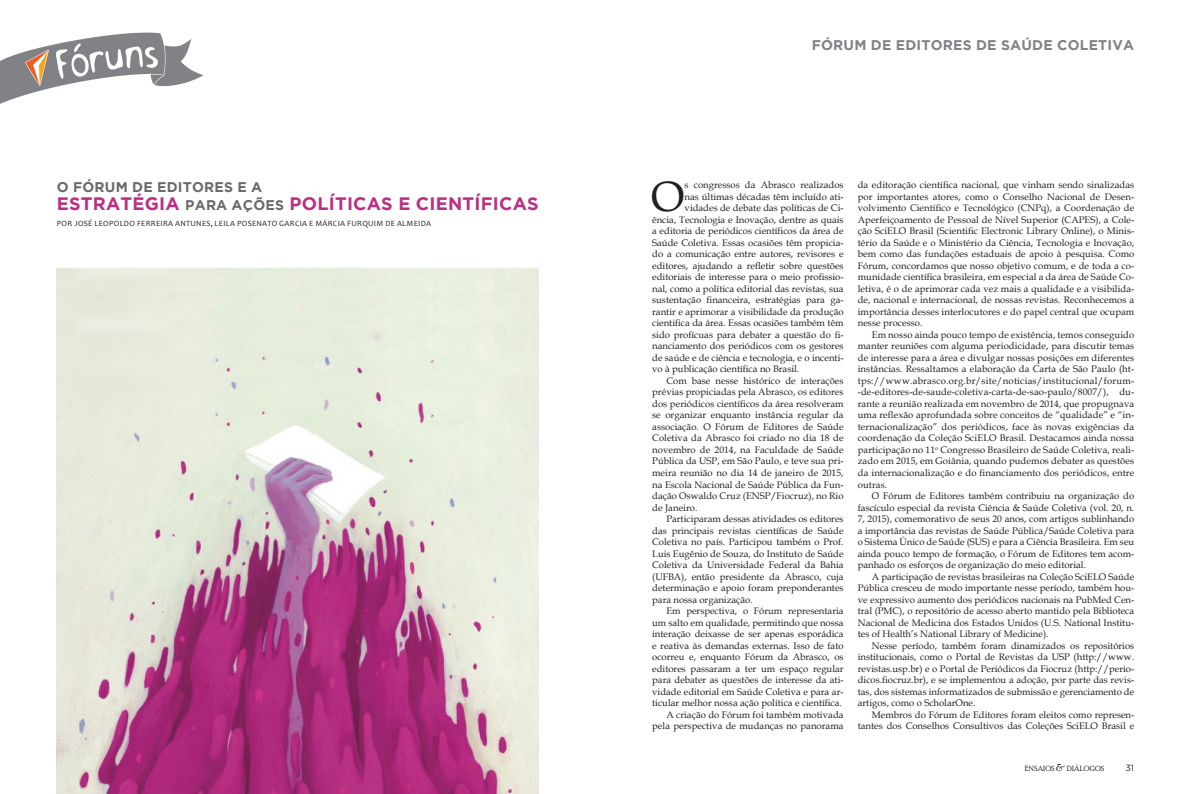
<style>
.page{position:relative;width:1191px;height:794px;background:#fff}
.page>*{position:absolute;margin:0;border:0;box-sizing:border-box;transform-origin:0 0}
.Textos_Revista{font:42.4px "Book Antiqua";color:#231f20}
.Título_Matérias{font:700 18px "Gotham";letter-spacing:.015em;color:#b93082}
.Retranca{font:700 14px "Gotham";letter-spacing:.015em;color:#808285}
.Título_Matérias-2{font:700 14px "Gotham";letter-spacing:.015em;color:#6a6a6a}
.Textos_Revista-2{font:9.5px/11.5px "Book Antiqua";color:#231f20;text-align:justify}
.t1{font:9px "Gotham";color:#231f20}
.Título_Matérias-3{font:8px "Candara";letter-spacing:.04em;color:#231f20}
.t2{font:7.5px "Poor Richard";letter-spacing:.025em;color:#231f20}
.s1{font-size:14px;color:#6a6a6a}
.s2{font-size:10px}
</style>
<div class="page">
<img style="left:0;top:33px;width:204px;height:71px">
<img style="left:57px;top:267px;width:482px;height:526px">
<p class="Título_Matérias-2" style="left:57px;top:179px;width:207px">O FÓRUM DE EDITORES E A</p>
<p class="Título_Matérias" style="left:57px;top:193px;width:483px">ESTRATÉGIA <span class="s1">PARA AÇÕES</span> POLÍTICAS E CIENTÍFICAS</p>
<p class="Título_Matérias-3" style="left:57px;top:218px;width:376px">POR JOSÉ LEOPOLDO FERREIRA ANTUNES, LEILA POSENATO GARCIA E MÁRCIA FURQUIM DE ALMEIDA</p>
<p class="Retranca" style="left:811px;top:37px;width:324px">FÓRUM DE EDITORES DE SAÚDE COLETIVA</p>
<p class="Textos_Revista" style="left:651px;top:167px;width:35px">O</p>
<p class="Textos_Revista-2" style="left:684px;top:179px;width:160px">s congressos da Abrasco realizados</p>
<p class="Textos_Revista-2" style="left:684px;top:191px;width:160px">nas últimas décadas têm incluído ati-</p>
<p class="Textos_Revista-2" style="left:684px;top:202px;width:160px">vidades de debate das políticas de Ci-</p>
<p class="Textos_Revista-2" style="left:652px;top:214px;width:193px">ência, Tecnologia e Inovação, dentre as quais</p>
<p class="Textos_Revista-2" style="left:652px;top:225px;width:193px">a editoria de periódicos científicos da área de</p>
<p class="Textos_Revista-2" style="left:652px;top:237px;width:193px">Saúde Coletiva. Essas ocasiões têm propicia-</p>
<p class="Textos_Revista-2" style="left:652px;top:248px;width:193px">do a comunicação entre autores, revisores e</p>
<p class="Textos_Revista-2" style="left:652px;top:260px;width:193px">editores, ajudando a refletir sobre questões</p>
<p class="Textos_Revista-2" style="left:652px;top:271px;width:193px">editoriais de interesse para o meio profissio-</p>
<p class="Textos_Revista-2" style="left:652px;top:283px;width:193px">nal, como a política editorial das revistas, sua</p>
<p class="Textos_Revista-2" style="left:652px;top:294px;width:193px">sustentação financeira, estratégias para ga-</p>
<p class="Textos_Revista-2" style="left:652px;top:306px;width:193px">rantir e aprimorar a visibilidade da produção</p>
<p class="Textos_Revista-2" style="left:652px;top:317px;width:193px">cientifica da área. Essas ocasiões também têm</p>
<p class="Textos_Revista-2" style="left:652px;top:329px;width:193px">sido profícuas para debater a questão do fi-</p>
<p class="Textos_Revista-2" style="left:652px;top:340px;width:193px">nanciamento dos periódicos com os gestores</p>
<p class="Textos_Revista-2" style="left:652px;top:352px;width:193px">de saúde e de ciência e tecnologia, e o incenti-</p>
<p class="Textos_Revista-2" style="left:652px;top:363px;width:149px">vo à publicação científica no Brasil.</p>
<p class="Textos_Revista-2" style="left:652px;top:375px;width:193px;text-indent:14px">Com base nesse histórico de interações prévias propiciadas pela Abrasco, os editores dos periódicos científicos da área resolveram se organizar enquanto instância regular da associação. O Fórum de Editores de Saúde Coletiva da Abrasco foi criado no dia 18 de novembro de 2014, na Faculdade de Saúde Pública da USP, em São Paulo, e teve sua pri&shy;meira reunião no dia 14 de janeiro de 2015, na Escola Nacional de Saúde Pública da Fun&shy;dação Oswaldo Cruz (ENSP/Fiocruz), no Rio de Janeiro.</p>
<p class="Textos_Revista-2" style="left:652px;top:513px;width:193px;text-indent:14px">Participaram dessas atividades os editores das principais revistas científicas de Saúde Coletiva no país. Participou também o Prof.<br>Luis Eugênio de Souza, do Instituto de Saúde Coletiva da Universidade Federal da Bahia (UFBA), então presidente da Abrasco, cuja determinação e apoio foram preponderantes para nossa organização.</p>
<p class="Textos_Revista-2" style="left:652px;top:605px;width:193px;text-indent:14px">Em perspectiva, o Fórum representaria um salto em qualidade, permitindo que nossa interação deixasse de ser apenas esporádica e reativa às demandas externas. Isso de fato ocorreu e, enquanto Fórum da Abrasco, os editores passaram a ter um espaço regular para debater as questões de interesse da ati&shy;vidade editorial em Saúde Coletiva e para ar&shy;ticular melhor nossa ação política e científica.</p>
<p class="Textos_Revista-2" style="left:652px;top:708px;width:193px;text-align:right">A criação do Fórum foi também motivada pela perspectiva de mudanças no panorama</p>
<p class="Textos_Revista-2" style="left:857px;top:179px;width:278px">da editoração científica nacional, que vinham sendo sinalizadas por importantes atores, como o Conselho Nacional de Desen&shy;volvimento Científico e Tecnológico (CNPq), a Coordenação de Aperfeiçoamento de Pessoal de Nível Superior (CAPES), a Cole&shy;ção SciELO Brasil (Scientific Electronic Library Online), o Minis&shy;tério da Saúde e o Ministério da Ciência, Tecnologia e Inovação, bem como das fundações estaduais de apoio à pesquisa. Como Fórum, concordamos que nosso objetivo comum, e de toda a co&shy;munidade científica brasileira, em especial a da área de Saúde Co&shy;letiva, é o de aprimorar cada vez mais a qualidade e a visibilida&shy;de, nacional e internacional, de nossas revistas. Reconhecemos a importância desses interlocutores e do papel central que ocupam nesse processo.</p>
<p class="Textos_Revista-2" style="left:857px;top:329px;width:278px;text-indent:14px">Em nosso ainda pouco tempo de existência, temos conseguido manter reuniões com alguma periodicidade, para discutir temas de interesse para a área e divulgar nossas posições em diferentes instâncias. Ressaltamos a elaboração da Carta de São Paulo (ht&shy;tps://www.abrasco.org.br/site/noticias/institucional/forum--de-editores-de-saude-coletiva-carta-de-sao-paulo/8007/), du&shy;rante a reunião realizada em novembro de 2014, que propugnava uma reflexão aprofundada sobre conceitos de “qualidade” e “in&shy;ternacionalização” dos periódicos, face às novas exigências da coordenação da Coleção SciELO Brasil. Destacamos ainda nossa participação no 11<sup>o</sup> Congresso Brasileiro de Saúde Coletiva, reali&shy;zado em 2015, em Goiânia, quando pudemos debater as questões da internacionalização e do financiamento dos periódicos, entre outras.</p>
<p class="Textos_Revista-2" style="left:857px;top:490px;width:278px;text-indent:14px">O Fórum de Editores também contribuiu na organização do fascículo especial da revista Ciência &amp; Saúde Coletiva (vol. 20, n.<br>7, 2015), comemorativo de seus 20 anos, com artigos sublinhando a importância das revistas de Saúde Pública/Saúde Coletiva para o Sistema Único de Saúde (SUS) e para a Ciência Brasileira. Em seu ainda pouco tempo de formação, o Fórum de Editores tem acom&shy;panhado os esforços de organização do meio editorial.</p>
<p class="Textos_Revista-2" style="left:857px;top:570px;width:278px;text-indent:14px">A participação de revistas brasileiras na Coleção SciELO Saúde Pública cresceu de modo importante nesse período, também hou&shy;ve expressivo aumento dos periódicos nacionais na PubMed Cen&shy;tral (PMC), o repositório de acesso aberto mantido pela Biblioteca Nacional de Medicina dos Estados Unidos (U.S. National Institu&shy;tes of Health’s National Library of Medicine).</p>
<p class="Textos_Revista-2" style="left:857px;top:639px;width:278px;text-indent:14px">Nesse período, também foram dinamizados os repositórios institucionais, como o Portal de Revistas da USP (http://www. revistas.usp.br) e o Portal de Periódicos da Fiocruz (http://perio&shy;dicos.fiocruz.br), e se implementou a adoção, por parte das revis&shy;tas, dos sistemas informatizados de submissão e gerenciamento de artigos, como o ScholarOne.</p>
<p class="Textos_Revista-2" style="left:857px;top:708px;width:278px;text-align:right">Membros do Fórum de Editores foram eleitos como represen&shy;tantes dos Conselhos Consultivos das Coleções SciELO Brasil e</p>
<p class="t2" style="left:1024px;top:764px;width:81px">ENSAIOS <span class="s2">&amp;</span> DIÁLOGOS</p>
<p class="t1" style="left:1125px;top:763px;width:10px">31</p>
</div>
